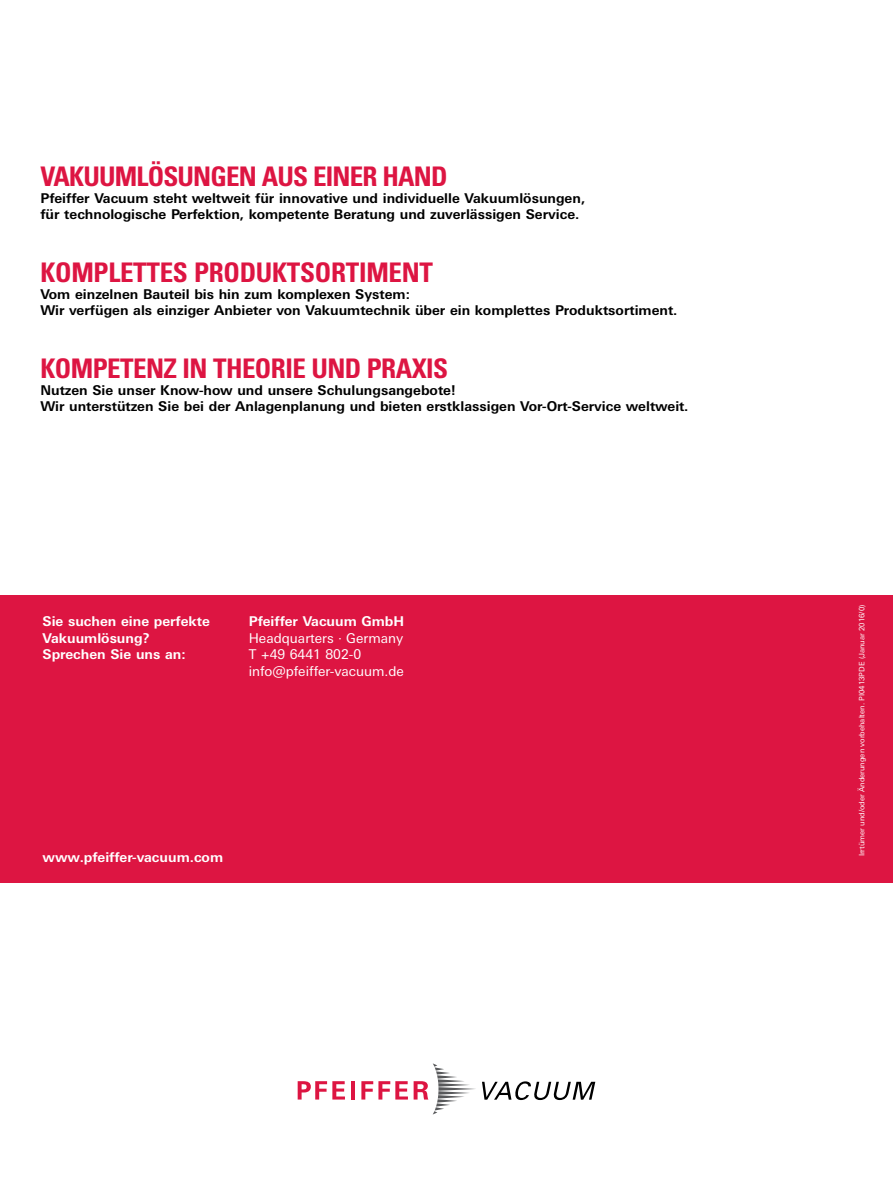
<style>
.page{position:relative;width:893px;height:1191px;background:#fff}
.page>*{position:absolute;margin:0;border:0;box-sizing:border-box;transform-origin:0 0}
.t1{font:700 condensed 27px "Univers";letter-spacing:-.02em;color:#dd1542}
.t2{font:700 13.5px/16.5px "Univers Next W1 G";color:#000}
.t3{font:700 13.5px/16.5px "Univers Next W1 G";color:#fff}
.t4{font:13.5px/16.5px "Univers Next W1 G";color:#fff}
.t5{font:7.5px "Univers Next W1 G";color:#fff}
</style>
<div class="page">
<svg style="left:482px;top:1081px;width:113px;height:19px"></svg>
<svg style="left:298px;top:1081px;width:47px;height:18px"></svg>
<hr style="left:351px;top:1081px;width:4px;height:18px;background:#dd1542">
<svg style="left:361px;top:1081px;width:47px;height:18px"></svg>
<svg style="left:414px;top:1063px;width:62px;height:51px"></svg>
<div style="left:0;top:595px;width:893px;height:287px;background:#dd1542"></div>
<h1 class="t1" style="left:40px;top:160px;width:406px">VAKUUMLÖSUNGEN AUS EINER HAND</h1>
<p class="t2" style="left:40px;top:190px;width:546px">Pfeiffer Vacuum steht weltweit für innovative und individuelle Vakuumlösungen, für technologische Perfektion, kompetente Beratung und zuverlässigen Service.</p>
<h1 class="t1" style="left:40px;top:256px;width:394px">KOMPLETTES -PRODUKTSORTIMENT</h1>
<p class="t2" style="left:40px;top:286px;width:638px">Vom einzelnen Bauteil bis hin zum komplexen System:<br>Wir verfügen als einziger Anbieter von Vakuumtechnik über ein komplettes Produktsortiment.</p>
<h1 class="t1" style="left:40px;top:352px;width:409px">KOMPETENZ IN TH EORIE UND PRAXIS</h1>
<p class="t2" style="left:40px;top:382px;width:650px">Nutzen Sie unser Know-how und unsere Schulungsangebote!<br>Wir unterstützen Sie bei der Anlagenplanung und bieten erstklassigen Vor-Ort-Service weltweit.</p>
<p class="t3" style="left:43px;top:613px;width:169px">Sie suchen eine perfekte<br>Vakuumlösung?<br>Sprechen Sie uns an:</p>
<p class="t3" style="left:249px;top:613px;width:157px">Pfeiffer Vacuum GmbH</p>
<p class="t4" style="left:249px;top:630px;width:157px">Headquarters · Germany<br>T +49 6441 802-0 info@pfeiffer-vacuum.de</p>
<p class="t3" style="left:43px;top:848px;width:182px">www.pfeiffer-vacuum.com</p>
<p class="t5" style="left:858px;top:856px;width:253px;rotate:-90deg">Irrtümer und/oder Änderungen vorbehalten. PI0413PDE (Januar 2016/0)</p>
</div>
